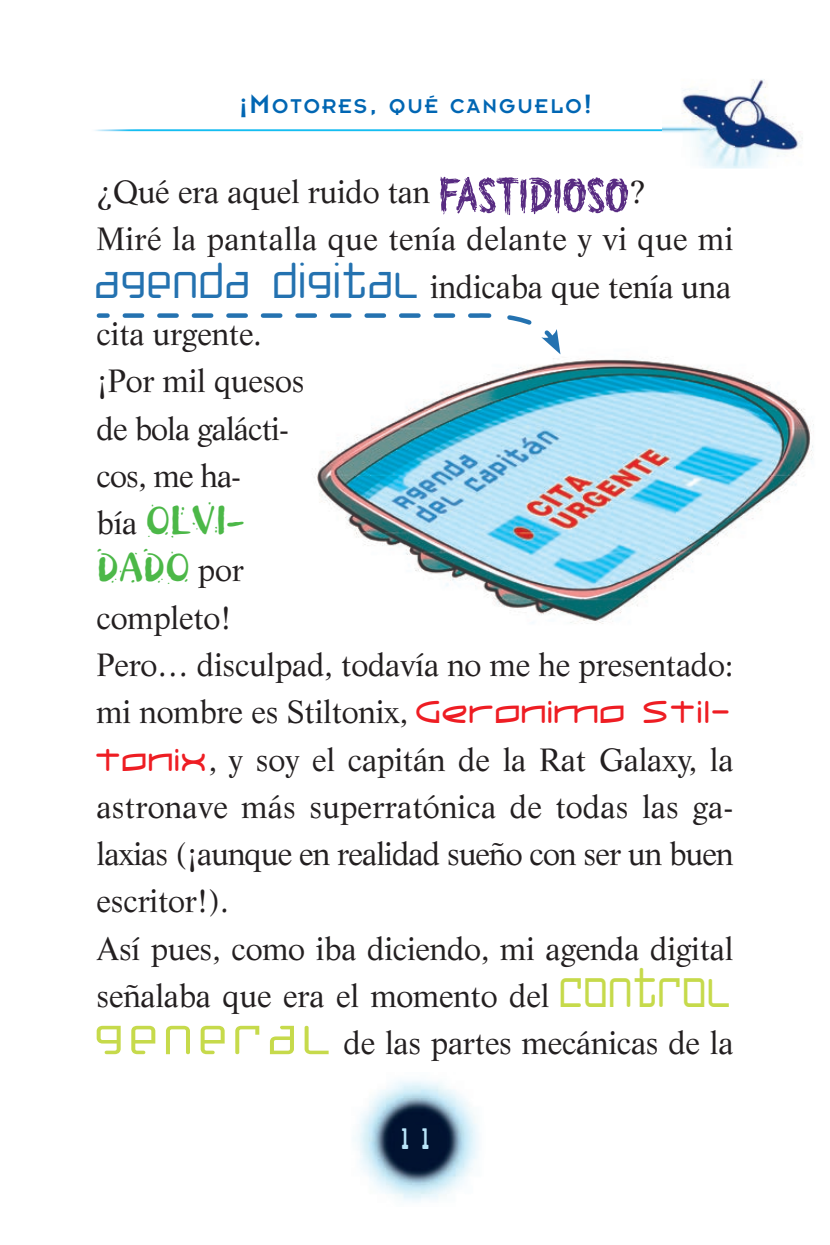
<style>
.page{position:relative;width:830px;height:1245px;background:#fff}
.page>*{position:absolute;margin:0;border:0;box-sizing:border-box;transform-origin:0 0}
.t1{font:40.5px/47.2px "Khaki Two";letter-spacing:-.01em;color:#4cb848}
.t2{font:31.5px/47.2px "Life LT Std";letter-spacing:-.01em;color:#231f20}
.t3{font:29.25px "bitwise";color:#b9e5fa}
.t4{font:22.05px "Insignia LT Std";letter-spacing:.095em;color:#0166b3}
.s1{font-size:29.25px}
.s2{font-family:"Monster Fonts Haunted House";font-size:51.75px;color:#582b82}
.s3{font-family:"Klondike";font-size:42.75px;color:#2472b0}
.s4{font-family:"Life LT Std";font-size:31.5px;color:#231f20}
.s5{font-family:"Read Out";font-size:50.62px;color:#ee1d23}
.s6{font-family:"Klondike";font-size:47.25px;color:#c6da4b}
</style>
<div class="page">
<img style="left:95px;top:126px;width:568px;height:7px">
<img style="left:354px;top:1080px;width:125px;height:122px">
<img style="left:314px;top:351px;width:500px;height:273px">
<div style="left:99px;top:313px;width:9px;height:5px;background:#2472b0"></div>
<svg style="left:125px;top:313px;width:367px;height:5px"></svg>
<svg style="left:504px;top:315px;width:56px;height:39px"></svg>
<img style="left:663px;top:79px;width:140px;height:89px">
<p class="t4" style="left:239px;top:99px;width:354px"><span class="s1">¡M</span>OTORES<span class="s1">,</span> QUÉ CANGUELO<span class="s1">!</span></p>
<p class="t2" style="left:97px;top:171px;width:638px">¿Qué era aquel ruido tan <span class="s2">FASTIDIOSO</span>?<br>Miré la pantalla que tenía delante y vi que mi<br><span class="s3">AGENDA DIGITAL</span> indicaba que tenía una cita urgente.<br>¡Por mil quesos<br>de bola galácti-<br>cos, me ha-</p>
<p class="t1" style="left:97px;top:502px;width:151px"><span class="s4">bía</span> OLVI-<br>DADO <span class="s4">por</span></p>
<p class="t2" style="left:97px;top:596px;width:638px">completo!<br>Pero… disculpad, todavía no me he presentado: mi nombre es Stiltonix, <span class="s5">Geronimo Stil&shy;tonix</span>, y soy el capitán de la Rat Galaxy, la astronave más superratónica de todas las ga&shy;laxias (¡aunque en realidad sueño con ser un buen escritor!).<br>Así pues, como iba diciendo, mi agenda digital señalaba que era el momento del <span class="s6">CONTROL GENERAL</span> de las partes mecánicas de la</p>
<p class="t3" style="left:395px;top:1126px;width:42px">11</p>
</div>
